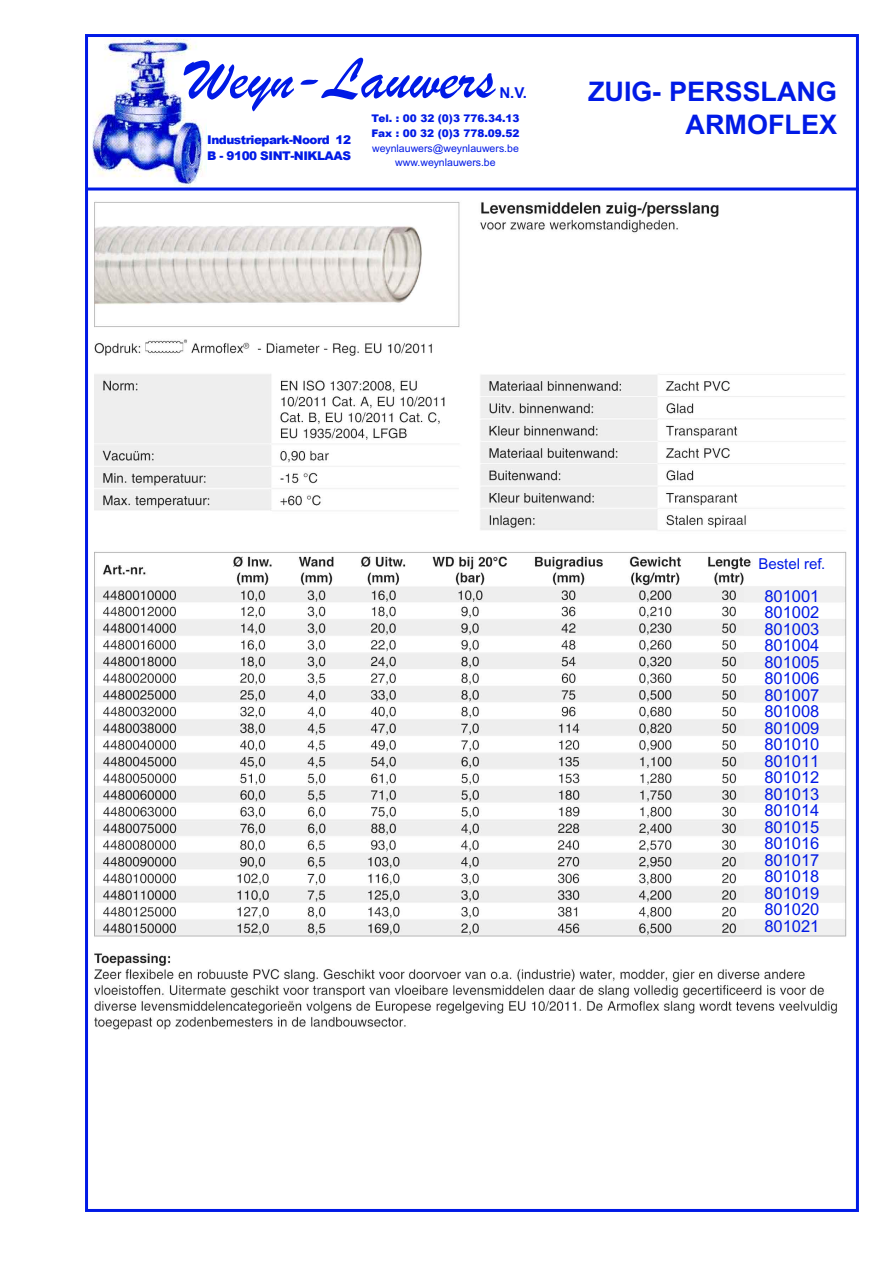
<style>
.page{position:relative;width:893px;height:1263px;background:#fff}
.page>*{position:absolute;margin:0;border:0;box-sizing:border-box;transform-origin:0 0}
.t1{font:61.5px "Brush Script";color:#001ae6}
.t2{font:700 27px/32.4px "Arial";color:#001ae6;text-align:right}
.t3{font:16.5px/16.5px "Arial";color:#001ae6;text-align:justify}
.t4{font:15px "Arial";color:#001ae6}
.t5{font:700 15px "Arial";color:#001ae6}
.t6{font:900 12px/16.5px "Arial";letter-spacing:-.04em;color:#001ae6}
.t7{font:900 10.5px/15px "Arial";color:#001ae6;text-align:justify}
.t8{font:10.5px "Arial";letter-spacing:.005em;color:#001ae6}
.s1{font-weight:400}
</style>
<div class="page">
<img style="left:89px;top:38px;width:117px;height:150px">
<img style="left:94px;top:190px;width:754px;height:839px">
<div style="left:745px;top:587px;width:97px;height:14px;background:#f0f0f0"></div>
<div style="left:744px;top:586px;width:99px;height:16px;border:2px solid #f0f0f0"></div>
<div style="left:745px;top:620px;width:97px;height:15px;background:#f0f0f0"></div>
<div style="left:744px;top:619px;width:99px;height:16px;border:2px solid #f0f0f0"></div>
<div style="left:745px;top:653px;width:97px;height:15px;background:#f0f0f0"></div>
<div style="left:744px;top:652px;width:99px;height:17px;border:2px solid #f0f0f0"></div>
<div style="left:745px;top:686px;width:97px;height:16px;background:#f0f0f0"></div>
<div style="left:745px;top:720px;width:97px;height:15px;background:#f0f0f0"></div>
<div style="left:744px;top:719px;width:99px;height:16px;border:2px solid #f0f0f0"></div>
<div style="left:745px;top:753px;width:97px;height:15px;background:#f0f0f0"></div>
<div style="left:744px;top:752px;width:99px;height:17px;border:2px solid #f0f0f0"></div>
<div style="left:745px;top:786px;width:97px;height:15px;background:#f0f0f0"></div>
<div style="left:744px;top:786px;width:99px;height:16px;border:2px solid #f0f0f0"></div>
<div style="left:745px;top:820px;width:97px;height:15px;background:#f0f0f0"></div>
<div style="left:744px;top:819px;width:99px;height:16px;border:2px solid #f0f0f0"></div>
<div style="left:745px;top:853px;width:97px;height:15px;background:#f0f0f0"></div>
<div style="left:744px;top:852px;width:99px;height:17px;border:2px solid #f0f0f0"></div>
<div style="left:745px;top:886px;width:97px;height:15px;background:#f0f0f0"></div>
<div style="left:744px;top:885px;width:99px;height:17px;border:2px solid #f0f0f0"></div>
<div style="left:745px;top:920px;width:97px;height:13px;background:#f0f0f0"></div>
<div style="left:744px;top:919px;width:99px;height:15px;border:2px solid #f0f0f0"></div>
<hr style="left:88px;top:188px;width:771px;height:2px;background:#001ae6">
<p class="t1" style="left:186px;top:41px;width:310px">Weyn-Lauwers</p>
<p class="t5" style="left:499px;top:84px;width:29px">N.V.</p>
<p class="t6" style="left:207px;top:131px;width:145px">Industriepark-Noord 12<br>B - 9100 SINT-NIKLAAS</p>
<p class="t7" style="left:371px;top:111px;width:150px">Tel. : 00 32 (0)3 776.34.13<br>Fax : 00 32 (0)3 778.09.52 <span class="s1">weynlauwers@weynlauwers.be</span></p>
<p class="t8" style="left:395px;top:156px;width:102px">www.weynlauwers.be</p>
<p class="t2" style="left:588px;top:76px;width:251px">ZUIG- PERSSLANG<br>ARMOFLEX</p>
<p class="t4" style="left:758px;top:555px;width:69px">Bestel ref.</p>
<p class="t3" style="left:764px;top:588px;width:57px">801001<br>801002<br>801003<br>801004<br>801005<br>801006<br>801007<br>801008<br>801009<br>801010<br>801011<br>801012<br>801013<br>801014<br>801015<br>801016<br>801017<br>801018<br>801019<br>801020<br>801021</p>
</div>
